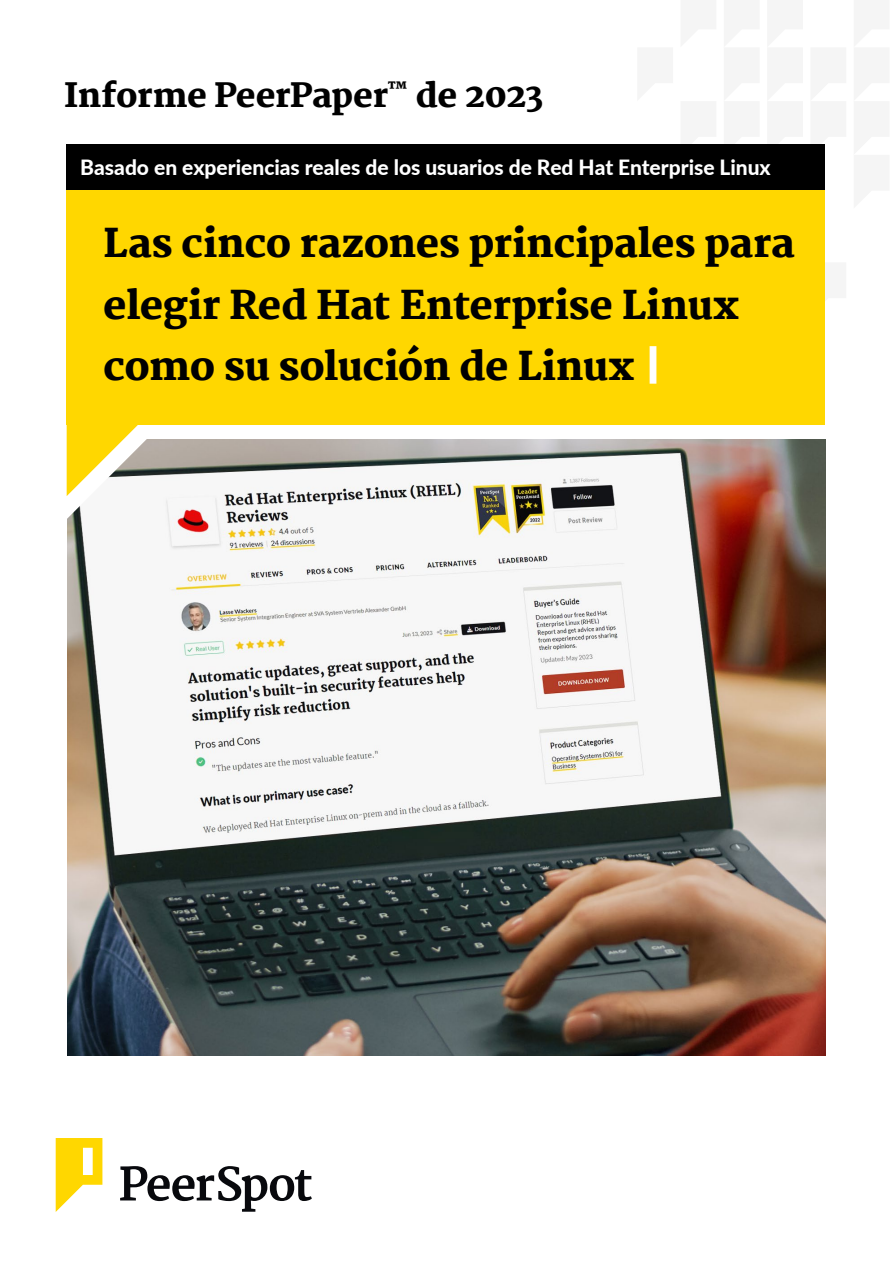
<style>
.page{position:relative;width:893px;height:1263px;background:#fff}
.page>*{position:absolute;margin:0;border:0;box-sizing:border-box;transform-origin:0 0}
.t1{font:800 39px/61.5px "Martel";letter-spacing:-.01em;color:#000}
.t2{font:800 33px "Martel";letter-spacing:-.015em;color:#000}
.t3{font:800 21px "Lato";color:#fff}
.s1{color:#fff}
</style>
<div class="page">
<img style="left:67px;top:439px;width:758px;height:616px">
<svg style="left:120px;top:1166px;width:192px;height:46px"></svg>
<svg style="left:56px;top:1138px;width:46px;height:74px"></svg>
<div style="left:67px;top:187px;width:758px;height:238px;background:#ffd700"></div>
<svg style="left:66px;top:366px;width:131px;height:163px"></svg>
<div style="left:67px;top:144px;width:758px;height:45px;background:#000"></div>
<p class="t2" style="left:64px;top:76px;width:480px">Informe PeerPaper<sup>™</sup> de 2023</p>
<p class="t3" style="left:80px;top:151px;width:692px">Basado en experiencias reales de los usuarios de Red Hat Enterprise Linux</p>
<p class="t1" style="left:103px;top:213px;width:693px">Las cinco razones principales para elegir Red Hat Enterprise Linux como su solución de Linux <span class="s1">|</span></p>
</div>
